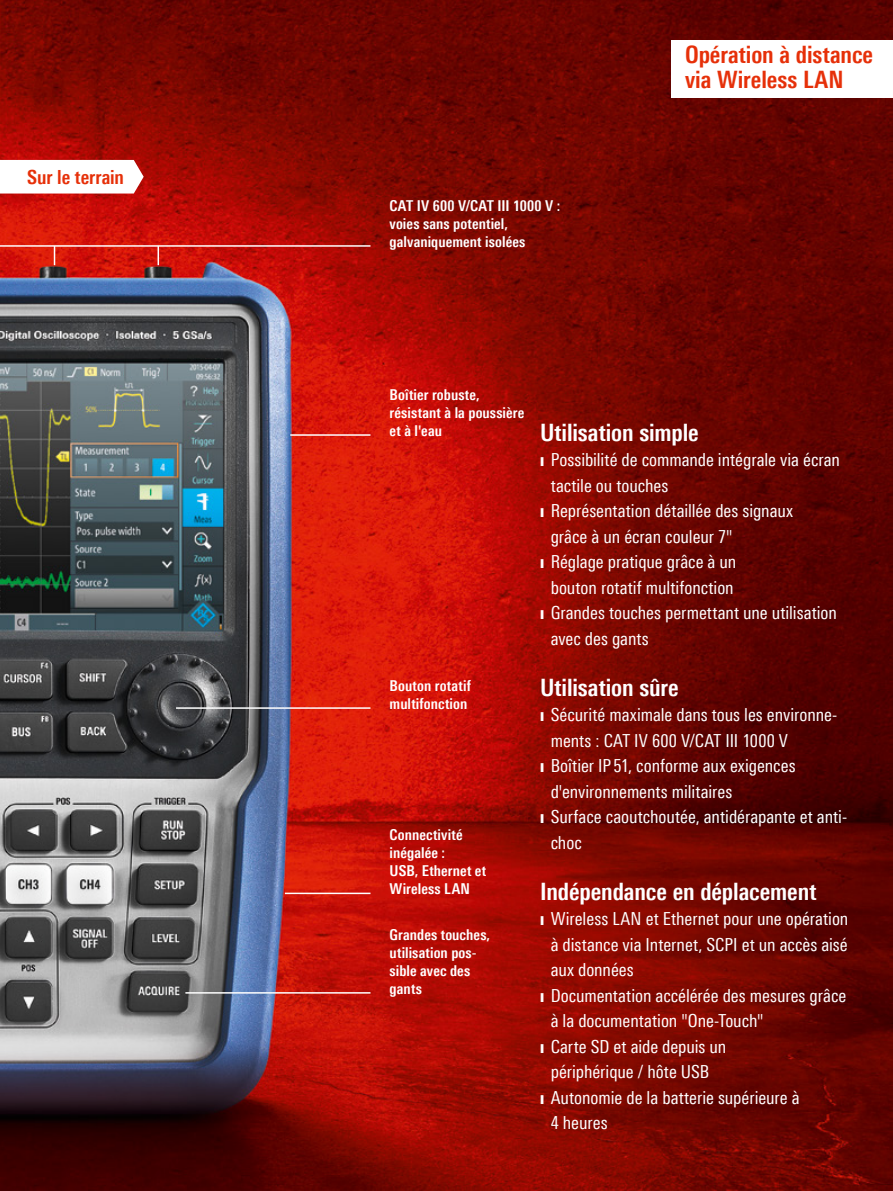
<style>
.page{position:relative;width:893px;height:1191px;background:#fff}
.page>*{position:absolute;margin:0;border:0;box-sizing:border-box;transform-origin:0 0}
.t1{font:700 24px "Linotype Univers 620 Cn";letter-spacing:-.005em;color:#fff}
.t2{font:700 24px/25.5px "Linotype Univers 620 Cn";color:#e63009}
.t3{font:700 19.5px "Linotype Univers 620 Cn";letter-spacing:-.005em;color:#e63009}
.t4{font:18px "Linotype Univers 420 Cn";letter-spacing:-.005em;color:#fff}
.t5{font:700 15px/18px "Linotype Univers 620 Cn";letter-spacing:.01em;color:#fff}
</style>
<div class="page">
<img style="left:0;top:0;width:893px;height:1191px">
<hr style="left:176px;top:707px;width:194px;height:2px;background:#fff">
<hr style="left:285px;top:892px;width:85px;height:2px;background:#fff">
<hr style="left:185px;top:992px;width:185px;height:1px;background:#fff">
<hr style="left:290px;top:434px;width:80px;height:2px;background:#fff">
<svg style="left:0;top:245px;width:370px;height:20px;background:#cc241c"></svg>
<svg style="left:0;top:160px;width:144px;height:33px"></svg>
<div style="left:672px;top:40px;width:221px;height:58px;background:#fff"></div>
<p class="t3" style="left:27px;top:165px;width:98px">Sur le terrain</p>
<p class="t5" style="left:390px;top:196px;width:172px">CAT IV 600 V/CAT III 1000 V : voies sans potentiel, galvaniquement isolées</p>
<h1 class="t2" style="left:685px;top:41px;width:190px">Opération à distance via Wireless LAN</h1>
<p class="t5" style="left:390px;top:385px;width:136px">Boîtier robuste, résistant à la poussière et à l'eau</p>
<p class="t5" style="left:390px;top:676px;width:83px">Bouton rotatif multifonction</p>
<p class="t5" style="left:390px;top:825px;width:98px">Connectivité inégalée :<br>USB, Ethernet et<br>Wireless LAN</p>
<p class="t5" style="left:390px;top:925px;width:102px">Grandes touches, utilisation pos&shy;sible avec des gants</p>
<h1 class="t1" style="left:540px;top:418px;width:160px">Utilisation simple</h1>
<p class="t4" style="left:540px;top:449px;width:302px">❙ Possibilité de commande intégrale via écran</p>
<p class="t4" style="left:551px;top:475px;width:119px">tactile ou touches</p>
<p class="t4" style="left:540px;top:500px;width:255px">❙ Représentation détaillée des signaux</p>
<p class="t4" style="left:551px;top:526px;width:183px">grâce à un écran couleur 7"</p>
<p class="t4" style="left:540px;top:551px;width:198px">❙ Réglage pratique grâce à un</p>
<p class="t4" style="left:551px;top:577px;width:185px">bouton rotatif multifonction</p>
<p class="t4" style="left:540px;top:602px;width:298px">❙ Grandes touches permettant une utilisation</p>
<p class="t4" style="left:551px;top:628px;width:100px">avec des gants</p>
<h1 class="t1" style="left:540px;top:673px;width:140px">Utilisation sûre</h1>
<p class="t4" style="left:540px;top:704px;width:299px">❙ Sécurité maximale dans tous les environne-</p>
<p class="t4" style="left:551px;top:730px;width:239px">ments : CAT IV 600 V/CAT III 1000 V</p>
<p class="t4" style="left:540px;top:755px;width:257px">❙ Boîtier IP 51, conforme aux exigences</p>
<p class="t4" style="left:551px;top:781px;width:183px">d'environnements militaires</p>
<p class="t4" style="left:540px;top:806px;width:309px">❙ Surface caoutchoutée, antidérapante et anti-</p>
<p class="t4" style="left:551px;top:832px;width:33px">choc</p>
<h1 class="t1" style="left:540px;top:877px;width:278px">Indépendance en déplacement</h1>
<p class="t4" style="left:540px;top:908px;width:310px">❙ Wireless LAN et Ethernet pour une opération</p>
<p class="t4" style="left:551px;top:934px;width:298px">à distance via Internet, SCPI et un accès aisé</p>
<p class="t4" style="left:551px;top:959px;width:85px">aux données</p>
<p class="t4" style="left:540px;top:985px;width:308px">❙ Documentation accélérée des mesures grâce</p>
<p class="t4" style="left:551px;top:1010px;width:214px">à la documentation "One-Touch"</p>
<p class="t4" style="left:540px;top:1036px;width:188px">❙ Carte SD et aide depuis un</p>
<p class="t4" style="left:551px;top:1061px;width:160px">périphérique / hôte USB</p>
<p class="t4" style="left:540px;top:1087px;width:261px">❙ Autonomie de la batterie supérieure à</p>
<p class="t4" style="left:551px;top:1112px;width:58px">4 heures</p>
</div>
